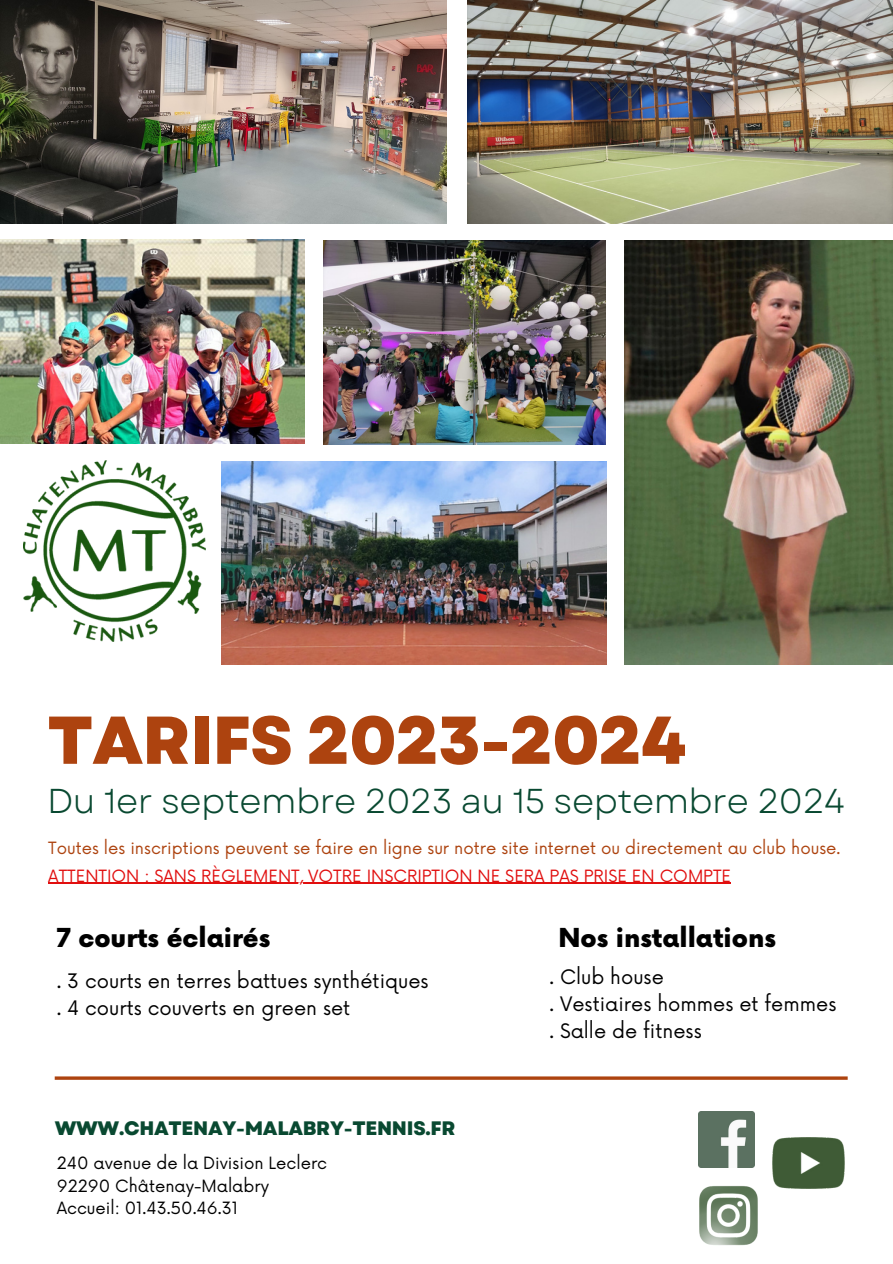
<style>
.page{position:relative;width:893px;height:1264px;background:#fff}
.page>*{position:absolute;margin:0;border:0;box-sizing:border-box;transform-origin:0 0}
.t1{font:800 67.5px "Garet";letter-spacing:-.015em;color:#ad430f}
.t2{font:34.5px "Garet";letter-spacing:-.015em;color:#094931}
.t3{font:900 25.5px "Now";color:#000}
.t4{font:19.5px "Now";color:#000}
.t5{font:800 19.5px "Garet";letter-spacing:-.015em;color:#094931}
.t6{font:16.5px "Now";color:#ad430f}
.t7{font:16.5px "Now";color:#000}
.t8{font:16.5px "Now";color:#e10e0e}
</style>
<div class="page">
<img style="left:24px;top:460px;width:182px;height:181px">
<img style="left:0;top:0;width:446px;height:224px">
<img style="left:467px;top:0;width:425px;height:224px">
<img style="left:0;top:240px;width:305px;height:203px">
<img style="left:323px;top:240px;width:282px;height:204px">
<img style="left:624px;top:240px;width:268px;height:424px">
<img style="left:221px;top:461px;width:385px;height:203px">
<hr style="left:55px;top:1076px;width:792px;height:3px;background:#ad430f">
<img style="left:698px;top:1111px;width:56px;height:56px">
<img style="left:699px;top:1186px;width:59px;height:60px">
<img style="left:772px;top:1137px;width:73px;height:52px">
<hr style="left:48px;top:882px;width:683px;height:2px;background:#e10e0e">
<p class="t1" style="left:47px;top:691px;width:640px">TARIFS 2023-2024</p>
<p class="t2" style="left:47px;top:776px;width:799px">Du 1er septembre 2023 au 15 septembre 2024</p>
<p class="t6" style="left:48px;top:839px;width:793px">Toutes les inscriptions peuvent se faire en ligne sur notre site internet ou directement au club house.</p>
<p class="t8" style="left:48px;top:866px;width:684px">ATTENTION : SANS RÈGLEMENT, VOTRE INSCRIPTION NE SERA PAS PRISE EN COMPTE</p>
<p class="t3" style="left:56px;top:924px;width:215px">7 courts éclairés</p>
<p class="t4" style="left:57px;top:969px;width:373px">. 3 courts en terres battues synthétiques</p>
<p class="t4" style="left:57px;top:996px;width:295px">. 4 courts couverts en green set</p>
<p class="t5" style="left:55px;top:1113px;width:402px">WWW.CHATENAY-MALABRY-TENNIS.FR</p>
<p class="t7" style="left:57px;top:1153px;width:272px">240 avenue de la Division Leclerc</p>
<p class="t7" style="left:57px;top:1176px;width:214px">92290 Châtenay-Malabry</p>
<p class="t7" style="left:57px;top:1198px;width:183px">Accueil: 01.43.50.46.31</p>
<p class="t3" style="left:558px;top:924px;width:219px">Nos installations</p>
<p class="t4" style="left:549px;top:966px;width:116px">. Club house</p>
<p class="t4" style="left:549px;top:992px;width:288px">. Vestiaires hommes et femmes</p>
<p class="t4" style="left:549px;top:1019px;width:154px">. Salle de fitness</p>
</div>
